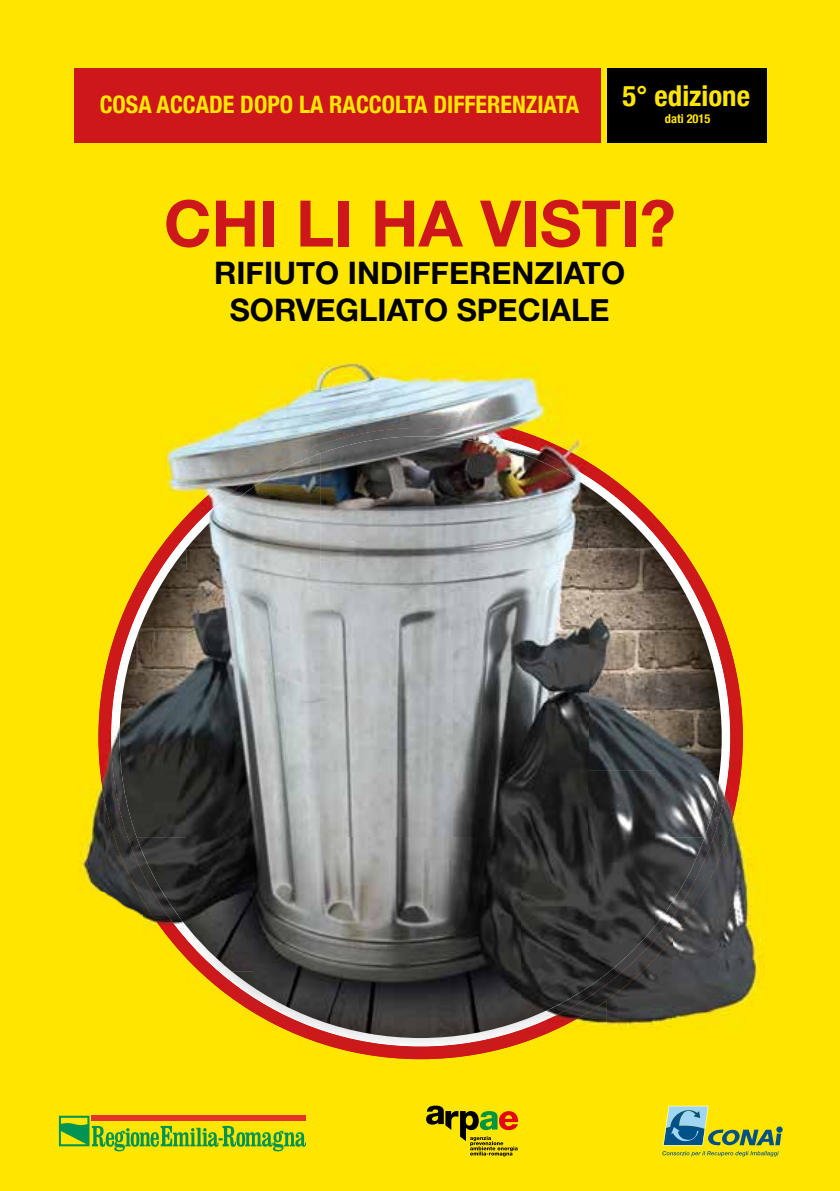
<style>
.page{position:relative;width:840px;height:1191px;background:#fff}
.page>*{position:absolute;margin:0;border:0;box-sizing:border-box;transform-origin:0 0}
.t1{font:700 64.2px "Helvetica Neue";color:#cd171a}
.t2{font:700 31px/37.2px "Helvetica Neue";color:#000;text-align:center}
.t3{font:700 condensed 28.8px "Helvetica Neue";color:#ffe600}
.t4{font:700 condensed 24px "Helvetica Neue";color:#ffe600}
.t5{font:700 condensed 12.4px "Helvetica Neue";color:#ffe600}
</style>
<div class="page">
<div style="left:0;top:0;width:839px;height:1191px;background:#ffe600"></div>
<svg style="left:426px;top:1105px;width:92px;height:51px"></svg>
<svg style="left:58px;top:1115px;width:248px;height:37px"></svg>
<svg style="left:662px;top:1151px;width:116px;height:5px"></svg>
<div style="left:775px;top:1126px;width:7px;height:6px;background:#005187;border-radius:50%"></div>
<svg style="left:663px;top:1105px;width:117px;height:40px"></svg>
<div style="left:74px;top:68px;width:526px;height:74px;background:#cd171a"></div>
<div style="left:606px;top:68px;width:159px;height:74px;background:#000"></div>
<img style="left:165px;top:407px;width:110px;height:72px">
<img style="left:275px;top:362px;width:132px;height:53px">
<img style="left:407px;top:365px;width:133px;height:60px">
<img style="left:540px;top:388px;width:21px;height:45px">
<img style="left:165px;top:479px;width:21px;height:7px">
<img style="left:742px;top:714px;width:1px;height:47px">
<img style="left:79px;top:787px;width:19px;height:105px">
<img style="left:672px;top:847px;width:92px;height:174px">
<img style="left:623px;top:988px;width:49px;height:41px">
<img style="left:218px;top:415px;width:310px;height:38px">
<img style="left:527px;top:433px;width:95px;height:54px">
<img style="left:160px;top:486px;width:26px;height:62px">
<img style="left:601px;top:486px;width:81px;height:62px">
<img style="left:98px;top:624px;width:39px;height:289px">
<img style="left:704px;top:620px;width:38px;height:296px">
<img style="left:199px;top:971px;width:32px;height:17px">
<img style="left:623px;top:926px;width:65px;height:62px">
<img style="left:218px;top:987px;width:310px;height:72px">
<img style="left:527px;top:987px;width:96px;height:54px">
<img style="left:186px;top:453px;width:134px;height:384px">
<img style="left:320px;top:436px;width:134px;height:401px">
<img style="left:453px;top:438px;width:135px;height:399px">
<img style="left:587px;top:487px;width:67px;height:500px">
<img style="left:119px;top:548px;width:67px;height:289px">
<img style="left:654px;top:548px;width:67px;height:289px">
<img style="left:137px;top:837px;width:383px;height:134px">
<img style="left:520px;top:837px;width:68px;height:184px">
<img style="left:654px;top:837px;width:50px;height:89px">
<img style="left:231px;top:971px;width:290px;height:67px">
<p class="t4" style="left:100px;top:85px;width:481px">COSA ACCADE DOPO LA RACCOLTA DIFFERENZIATA</p>
<p class="t3" style="left:622px;top:72px;width:129px">5° edizione</p>
<p class="t5" style="left:664px;top:108px;width:47px">dati 2015</p>
<h1 class="t1" style="left:164px;top:173px;width:513px">CHI LI HA VISTI?</h1>
<p class="t2" style="left:214px;top:255px;width:412px">RIFIUTO INDIFFERENZIATO<br>SORVEGLIATO SPECIALE</p>
</div>
